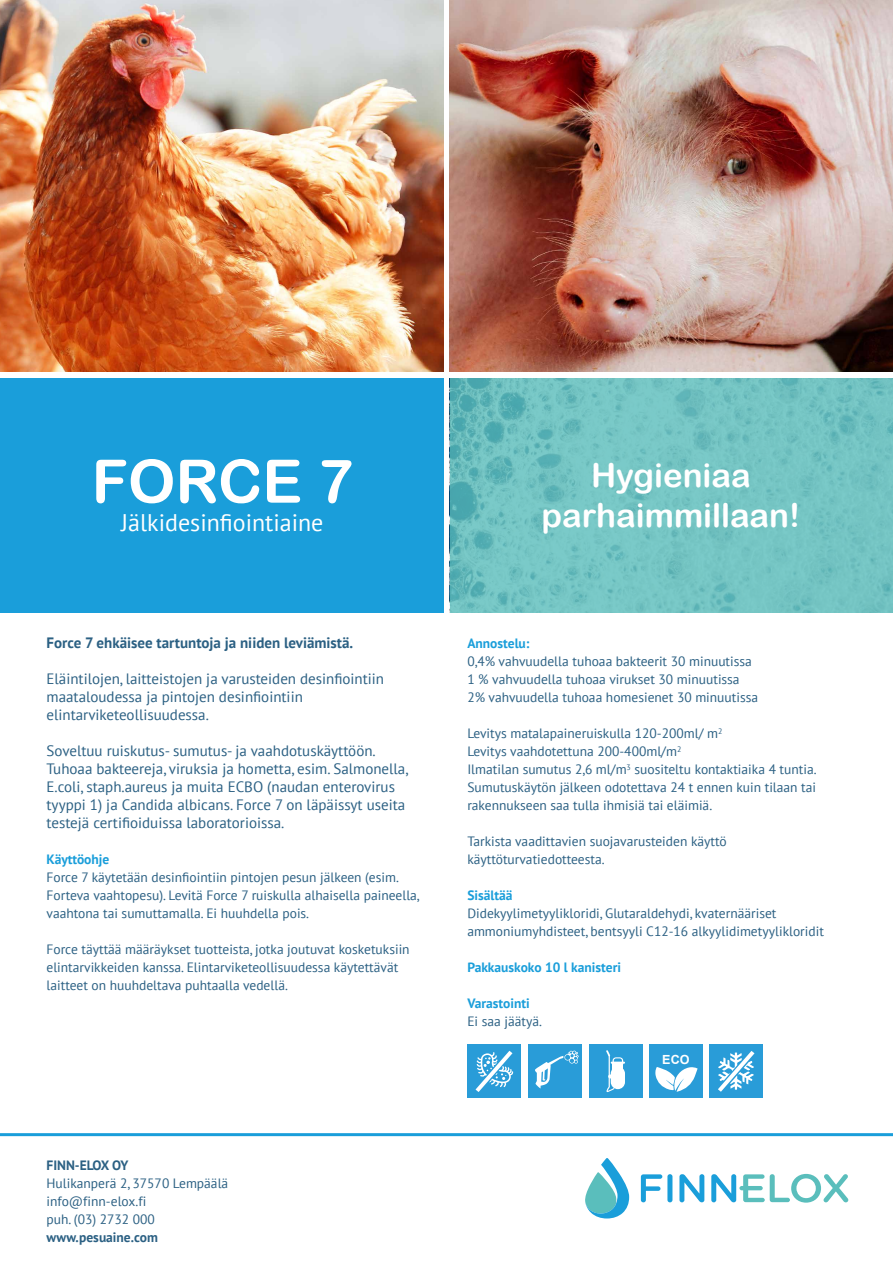
<style>
.page{position:relative;width:893px;height:1263px;background:#fff}
.page>*{position:absolute;margin:0;border:0;box-sizing:border-box;transform-origin:0 0}
.t1{font:60px "Arial Rounded MT Bold";color:#fff}
.t2{font:33px/39.6px "Arial Rounded MT Bold";color:#fff;text-align:center}
.t3{font:24px "PT Sans";color:#fff}
.t4{font:15px/18px "PT Sans";color:#2b6083}
.t5{font:700 15px "PT Sans";color:#2b6083}
.t6{font:13.5px/18px "PT Sans";color:#2b6083}
.t7{font:700 13.5px "PT Sans";color:#1a9eda}
.t8{font:700 13.5px "PT Sans";color:#2b6083}
.t9{font:700 12.6px "Arial";color:#fff}
</style>
<div class="page">
<div style="left:528px;top:1044px;width:54px;height:54px;background:#299cd8"></div>
<svg style="left:535px;top:1050px;width:44px;height:38px"></svg>
<img style="left:0;top:0;width:443px;height:372px">
<img style="left:450px;top:0;width:443px;height:372px">
<div style="left:0;top:378px;width:443px;height:234px;background:#1a9eda"></div>
<svg style="left:585px;top:1158px;width:44px;height:60px"></svg>
<svg style="left:641px;top:1174px;width:21px;height:28px"></svg>
<div style="left:667px;top:1174px;width:5px;height:28px;background:#1a9eda;border-radius:2px"></div>
<svg style="left:679px;top:1174px;width:25px;height:28px"></svg>
<svg style="left:711px;top:1174px;width:137px;height:28px"></svg>
<svg style="left:450px;top:378px;width:443px;height:234px;background:#71c2c1"></svg>
<hr style="left:0;top:1133px;width:893px;height:3px;background:#1a9eda">
<div style="left:649px;top:1044px;width:54px;height:54px;background:#299cd8"></div>
<svg style="left:655px;top:1067px;width:43px;height:25px"></svg>
<div style="left:467px;top:1044px;width:54px;height:54px;background:#299cd8"></div>
<svg style="left:475px;top:1051px;width:38px;height:41px"></svg>
<div style="left:589px;top:1044px;width:54px;height:54px;background:#299cd8"></div>
<svg style="left:606px;top:1050px;width:19px;height:42px"></svg>
<div style="left:709px;top:1044px;width:54px;height:54px;background:#299cd8"></div>
<svg style="left:718px;top:1051px;width:36px;height:41px"></svg>
<h1 class="t1" style="left:92px;top:446px;width:263px">FORCE 7</h1>
<h3 class="t3" style="left:121px;top:508px;width:204px">Jälkidesinfiointiaine</h3>
<p class="t5" style="left:47px;top:633px;width:308px">Force 7 ehkäisee tartuntoja ja niiden leviämistä.</p>
<p class="t4" style="left:47px;top:669px;width:339px">Eläintilojen, laitteistojen ja varusteiden desinfiointiin maataloudessa ja pintojen desinfiointiin elintarviketeollisuudessa.</p>
<p class="t4" style="left:47px;top:741px;width:363px">Soveltuu ruiskutus- sumutus- ja vaahdotuskäyttöön.<br>Tuhoaa bakteereja, viruksia ja hometta, esim. Salmonella, E.coli, staph.aureus ja muita ECBO (naudan enterovirus tyyppi 1) ja Candida albicans. Force 7 on läpäissyt useita testejä certifioiduissa laboratorioissa.</p>
<p class="t7" style="left:47px;top:850px;width:64px">Käyttöohje</p>
<p class="t6" style="left:47px;top:868px;width:375px">Force 7 käytetään desinfiointiin pintojen pesun jälkeen (esim.<br>Forteva vaahtopesu). Levitä Force 7 ruiskulla alhaisella paineella, vaahtona tai sumuttamalla. Ei huuhdella pois.</p>
<p class="t6" style="left:47px;top:940px;width:365px">Force täyttää määräykset tuotteista, jotka joutuvat kosketuksiin elintarvikkeiden kanssa. Elintarviketeollisuudessa käytettävät laitteet on huuhdeltava puhtaalla vedellä.</p>
<p class="t8" style="left:47px;top:1156px;width:84px">FINN-ELOX OY</p>
<p class="t6" style="left:47px;top:1174px;width:183px">Hulikanperä 2, 37570 Lempäälä info@finn-elox.fi<br>puh. (03) 2732 000</p>
<p class="t8" style="left:47px;top:1228px;width:113px">www.pesuaine.com</p>
<h2 class="t2" style="left:542px;top:455px;width:260px">Hygieniaa parhaimmillaan!</h2>
<p class="t7" style="left:467px;top:634px;width:64px">Annostelu:</p>
<p class="t6" style="left:467px;top:652px;width:292px">0,4% vahvuudella tuhoaa bakteerit 30 minuutissa<br>1 % vahvuudella tuhoaa virukset 30 minuutissa<br>2% vahvuudella tuhoaa homesienet 30 minuutissa</p>
<p class="t6" style="left:467px;top:724px;width:351px">Levitys matalapaineruiskulla 120-200ml/ m<sup>2<br></sup>Levitys vaahdotettuna 200-400ml/m<sup>2<br></sup>Ilmatilan sumutus 2,6 ml/m<sup>3</sup> suositeltu kontaktiaika 4 tuntia.<br>Sumutuskäytön jälkeen odotettava 24 t ennen kuin tilaan tai rakennukseen saa tulla ihmisiä tai eläimiä.</p>
<p class="t6" style="left:467px;top:832px;width:261px">Tarkista vaadittavien suojavarusteiden käyttö käyttöturvatiedotteesta.</p>
<p class="t7" style="left:467px;top:886px;width:47px">Sisältää</p>
<p class="t6" style="left:467px;top:904px;width:358px">Didekyylimetyylikloridi, Glutaraldehydi, kvaternääriset ammoniumyhdisteet, bentsyyli C12-16 alkyylidimetyylikloridit</p>
<p class="t7" style="left:467px;top:958px;width:155px">Pakkauskoko 10 l kanisteri</p>
<p class="t7" style="left:467px;top:994px;width:64px">Varastointi</p>
<p class="t6" style="left:467px;top:1012px;width:76px">Ei saa jäätyä.</p>
<p class="t9" style="left:662px;top:1051px;width:29px">ECO</p>
</div>
